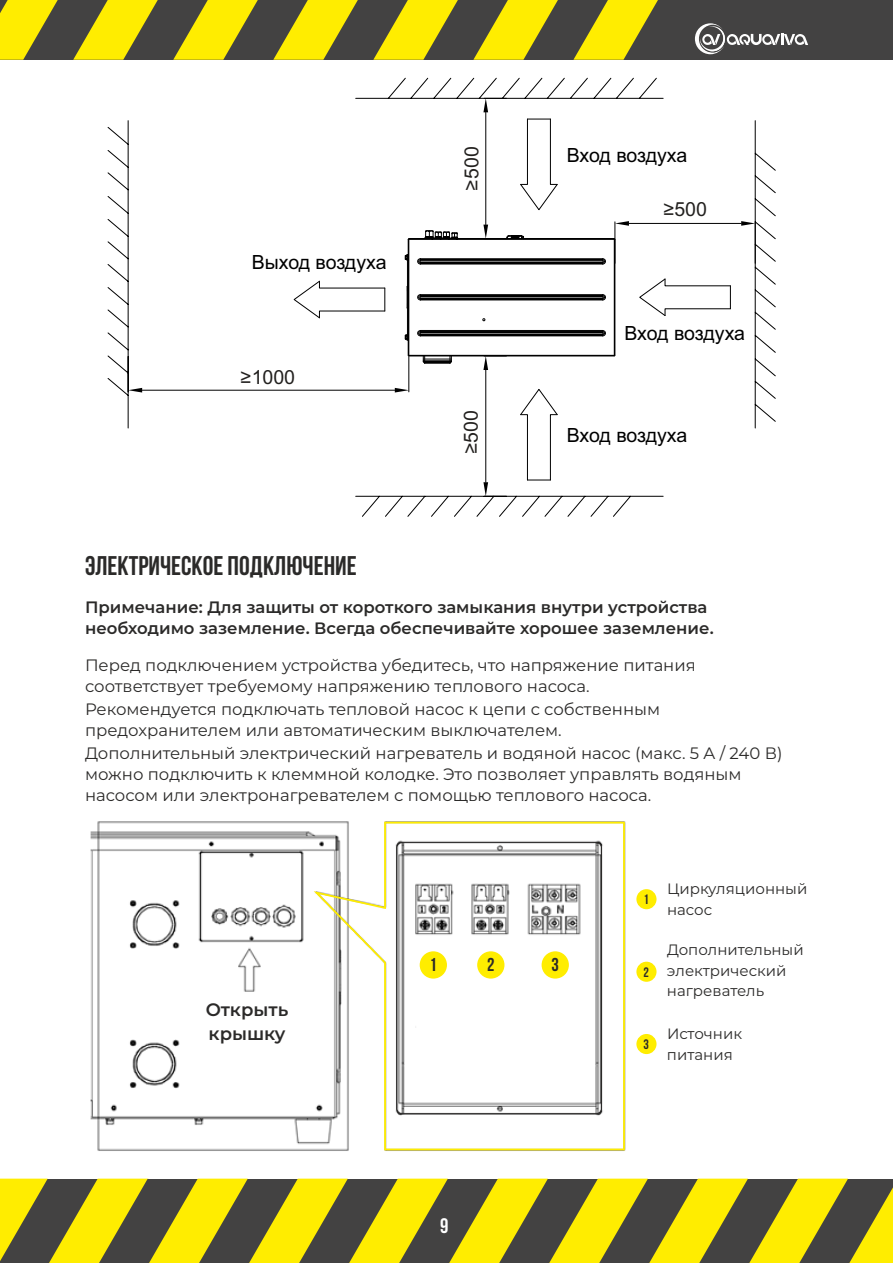
<style>
.page{position:relative;width:893px;height:1263px;background:#fff}
.page>*{position:absolute;margin:0;border:0;box-sizing:border-box;transform-origin:0 0}
.t1{font:700 27px "Bebas Neue";color:#2b2a29}
.t2{font:700 21px "Bebas Neue";color:#fefefe}
.t3{font:19.5px "Arial";letter-spacing:-.01em;color:#000}
.t4{font:19.5px "Arial Unicode MS";color:#22201e}
.t5{font:700 18.6px "Bebas Neue";color:#2b2a29}
.t6{font:600 18px/24.8px "Montserrat";color:#2b2a29}
.t7{font:16.5px/21px "Montserrat";color:#2b2a29}
.t8{font:600 16.5px/21px "Montserrat";color:#2b2a29}
.t9{font:15px/20.7px "Montserrat";color:#2b2a29}
.t10{font:700 13.8px "Bebas Neue";color:#2b2a29}
</style>
<div class="page">
<img style="left:90px;top:821px;width:221px;height:330px">
<div style="left:636px;top:889px;width:20px;height:20px;background:#ffed00;border-radius:50%"></div>
<div style="left:636px;top:962px;width:20px;height:20px;background:#ffed00;border-radius:50%"></div>
<div style="left:636px;top:1034px;width:20px;height:20px;background:#ffed00;border-radius:50%"></div>
<svg style="left:311px;top:821px;width:315px;height:330px"></svg>
<div style="left:396px;top:842px;width:206px;height:272px;border:1px solid #2b2a29;border-radius:5px"></div>
<svg style="left:0;top:1178px;width:893px;height:85px;background:#a19823"></svg>
<div style="left:0;top:0;width:893px;height:60px;background:#434242"></div>
<svg style="left:695px;top:23px;width:113px;height:31px"></svg>
<svg style="left:0;top:0;width:658px;height:60px"></svg>
<svg style="left:108px;top:120px;width:247px;height:308px"></svg>
<svg style="left:128px;top:388px;width:14px;height:4px"></svg>
<svg style="left:663px;top:279px;width:68px;height:37px"></svg>
<svg style="left:355px;top:78px;width:308px;height:439px"></svg>
<svg style="left:417px;top:225px;width:107px;height:145px"></svg>
<svg style="left:483px;top:482px;width:5px;height:14px"></svg>
<hr style="left:615px;top:222px;width:1px;height:41px;background:#000">
<hr style="left:629px;top:223px;width:112px;height:1px;background:#000">
<svg style="left:615px;top:221px;width:14px;height:5px"></svg>
<svg style="left:741px;top:120px;width:35px;height:308px"></svg>
<p class="t3" style="left:252px;top:255px;width:136px">Выход воздуха</p>
<p class="t4" style="left:240px;top:369px;width:56px">≥1000</p>
<p class="t4" style="left:464px;top:190px;width:45px;rotate:-90deg">≥500</p>
<p class="t4" style="left:464px;top:454px;width:45px;rotate:-90deg">≥500</p>
<p class="t3" style="left:567px;top:147px;width:122px">Вход воздуха</p>
<p class="t4" style="left:663px;top:201px;width:45px">≥500</p>
<p class="t3" style="left:624px;top:326px;width:122px">Вход воздуха</p>
<p class="t3" style="left:567px;top:428px;width:122px">Вход воздуха</p>
<h1 class="t1" style="left:85px;top:555px;width:273px">Электрическое подключение</h1>
<p class="t8" style="left:85px;top:596px;width:630px">Примечание: Для защиты от короткого замыкания внутри устройства необходимо заземление. Всегда обеспечивайте хорошее заземление.</p>
<p class="t7" style="left:85px;top:655px;width:612px">Перед подключением устройства убедитесь, что напряжение питания соответствует требуемому напряжению теплового насоса.</p>
<p class="t7" style="left:85px;top:698px;width:577px">Рекомендуется подключать тепловой насос к цепи с собственным предохранителем или автоматическим выключателем.</p>
<p class="t7" style="left:85px;top:742px;width:699px">Дополнительный электрический нагреватель и водяной насос (макс. 5 A / 240 В) можно подключить к клеммной колодке. Это позволяет управлять водяным насосом или электронагревателем с помощью теплового насоса.</p>
<p class="t6" style="left:206px;top:997px;width:84px">Открыть крышку</p>
<p class="t5" style="left:429px;top:957px;width:9px">1</p>
<p class="t5" style="left:487px;top:957px;width:9px">2</p>
<p class="t5" style="left:551px;top:957px;width:9px">3</p>
<p class="t2" style="left:440px;top:1217px;width:10px">9</p>
<p class="t10" style="left:644px;top:894px;width:7px">1</p>
<p class="t10" style="left:644px;top:966px;width:7px">2</p>
<p class="t9" style="left:667px;top:878px;width:142px">Циркуляционный насос</p>
<p class="t9" style="left:667px;top:939px;width:138px">Дополнительный электрический нагреватель</p>
<p class="t10" style="left:644px;top:1038px;width:7px">3</p>
<p class="t9" style="left:667px;top:1023px;width:77px">Источник питания</p>
</div>
